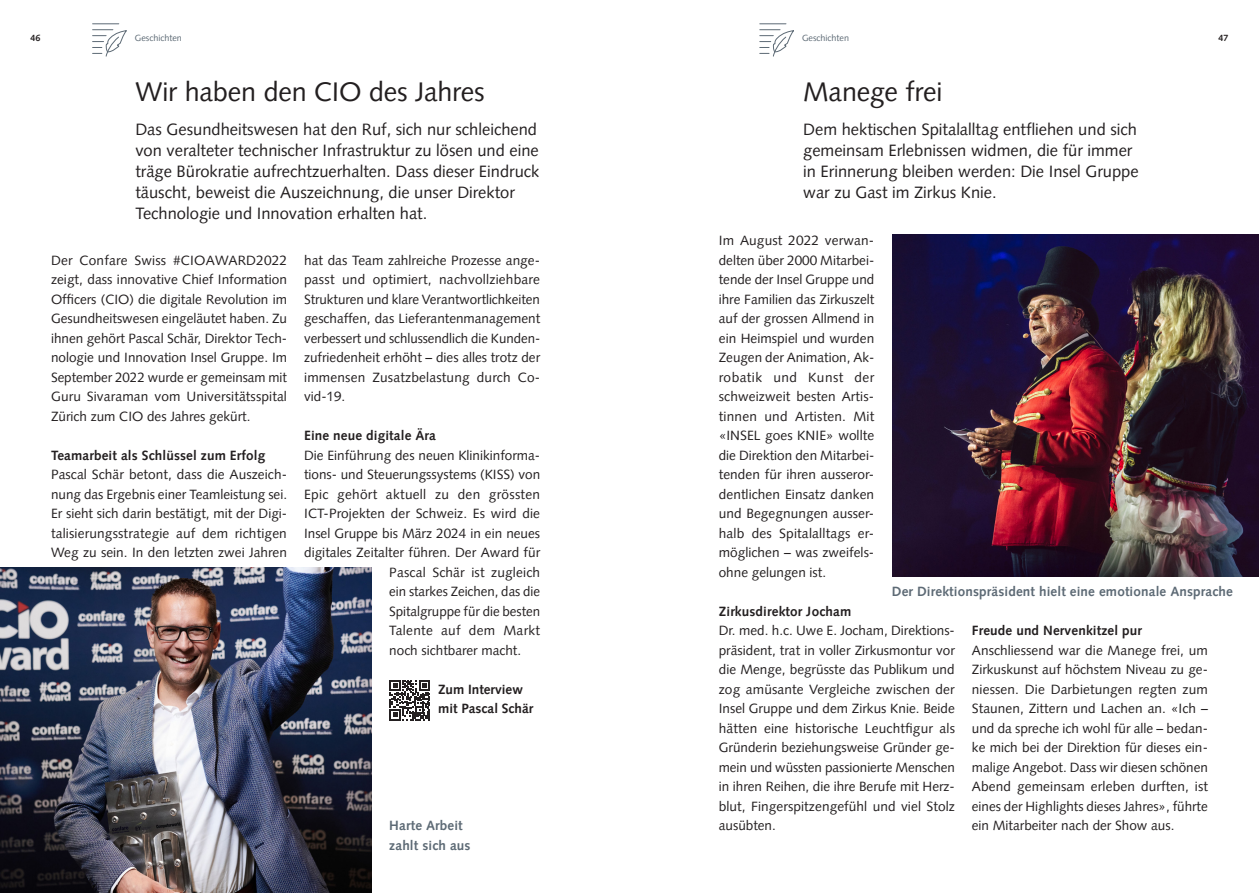
<style>
.page{position:relative;width:1259px;height:893px;background:#fff}
.page>*{position:absolute;margin:0;border:0;box-sizing:border-box;transform-origin:0 0}
.Titel_18pt{font:27px "Syntax LT Pro";letter-spacing:-.01em;color:#231f20}
.Lead_12pt{font:16.5px/21px "Syntax LT Pro";color:#231f20}
.Lauftext_Blocksatz_9{font:13.5px/19.5px "Syntax LT Pro";color:#231f20;text-align:justify}
.Untertitel{font:700 13.5px "Syntax LT Pro";letter-spacing:.01em;color:#231f20}
.Legende_Infos_8pt{font:700 13.5px/19.5px "Syntax LT Pro";letter-spacing:.01em;color:#5d6a75}
.Lauftext_Blocksatz_9-2{font:13.5px "Syntax LT Pro";letter-spacing:.02em;color:#231f20}
.Lauftext_Blocksatz_9-3{font:700 13.5px/19.5px "Syntax LT Pro";color:#231f20}
.Lauftext_Flattersatz{font:9px "Syntax LT Pro";color:#5d6a75}
.t1{font:700 9px "Syntax LT Pro";color:#231f20}
</style>
<div class="page">
<img style="left:892px;top:235px;width:367px;height:342px">
<img style="left:0;top:567px;width:371px;height:326px">
<svg style="left:389px;top:680px;width:41px;height:40px"></svg>
<svg style="left:760px;top:23px;width:34px;height:34px"></svg>
<svg style="left:93px;top:23px;width:34px;height:34px"></svg>
<p class="t1" style="left:30px;top:33px;width:12px">46</p>
<p class="Lauftext_Flattersatz" style="left:135px;top:33px;width:48px">Geschichten</p>
<p class="Lauftext_Flattersatz" style="left:802px;top:33px;width:48px">Geschichten</p>
<p class="t1" style="left:1218px;top:33px;width:12px">47</p>
<p class="Titel_18pt" style="left:135px;top:76px;width:351px">Wir haben den CIO des Jahres</p>
<p class="Lead_12pt" style="left:135px;top:119px;width:405px">Das Gesundheitswesen hat den Ruf, sich nur schleichend von veralteter technischer Infrastruktur zu lösen und eine träge Bürokratie aufrechtzuerhalten. Dass dieser Eindruck täuscht, beweist die Auszeichnung, die unser Direktor Technologie und Innovation erhalten hat.</p>
<p class="Lauftext_Blocksatz_9" style="left:51px;top:250px;width:238px">Der Confare Swiss #CIOAWARD2022 zeigt, dass innovative Chief Information Officers (CIO) die digitale Revolution im Gesundheitswesen eingeläutet haben. Zu ihnen gehört Pascal Schär, Direktor Tech&shy;nologie und Innovation Insel Gruppe. Im September 2022 wurde er gemeinsam mit Guru Sivaraman vom Universitätsspital Zürich zum CIO des Jahres gekürt.</p>
<p class="Untertitel" style="left:51px;top:447px;width:216px">Teamarbeit als Schlüssel zum Erfolg</p>
<p class="Lauftext_Blocksatz_9" style="left:51px;top:465px;width:238px">Pascal Schär betont, dass die Auszeich&shy;nung das Ergebnis einer Teamleistung sei.<br>Er sieht sich darin bestätigt, mit der Digi&shy;talisierungsstrategie auf dem richtigen Weg zu sein. In den letzten zwei Jahren</p>
<p class="Lauftext_Blocksatz_9" style="left:304px;top:250px;width:237px">hat das Team zahlreiche Prozesse ange&shy;passt und optimiert, nachvollziehbare Strukturen und klare Verantwortlichkeiten geschaffen, das Lieferantenmanagement verbessert und schlussendlich die Kunden&shy;zufriedenheit erhöht – dies alles trotz der immensen Zusatzbelastung durch Co&shy;vid-19.</p>
<p class="Untertitel" style="left:304px;top:427px;width:133px">Eine neue digitale Ära</p>
<p class="Lauftext_Blocksatz_9" style="left:304px;top:445px;width:237px">Die Einführung des neuen Klinikinforma-</p>
<p class="Lauftext_Blocksatz_9" style="left:304px;top:465px;width:237px">tions- und Steuerungssystems (KISS) von</p>
<p class="Lauftext_Blocksatz_9-2" style="left:304px;top:486px;width:237px">Epic gehört aktuell zu den grössten</p>
<p class="Lauftext_Blocksatz_9" style="left:304px;top:504px;width:237px">ICT-Projekten der Schweiz. Es wird die</p>
<p class="Lauftext_Blocksatz_9" style="left:304px;top:523px;width:237px">Insel Gruppe bis März 2024 in ein neues</p>
<p class="Lauftext_Blocksatz_9" style="left:304px;top:543px;width:238px">digitales Zeitalter führen. Der Award für</p>
<p class="Lauftext_Blocksatz_9" style="left:389px;top:562px;width:152px">Pascal Schär ist zugleich</p>
<p class="Lauftext_Blocksatz_9" style="left:389px;top:582px;width:152px">ein starkes Zeichen, das die</p>
<p class="Lauftext_Blocksatz_9" style="left:389px;top:601px;width:152px">Spitalgruppe für die besten</p>
<p class="Lauftext_Blocksatz_9-2" style="left:389px;top:622px;width:152px">Talente auf dem Markt</p>
<p class="Lauftext_Blocksatz_9" style="left:389px;top:640px;width:133px">noch sichtbarer macht.</p>
<p class="Lauftext_Blocksatz_9-3" style="left:438px;top:679px;width:97px">Zum Interview mit Pascal Schär</p>
<p class="Legende_Infos_8pt" style="left:389px;top:816px;width:83px">Harte Arbeit zahlt sich aus</p>
<p class="Titel_18pt" style="left:803px;top:76px;width:141px">Manege frei</p>
<p class="Lead_12pt" style="left:803px;top:119px;width:337px">Dem hektischen Spitalalltag entfliehen und sich gemeinsam Erlebnissen widmen, die für immer in Erinnerung bleiben werden: Die Insel Gruppe war zu Gast im Zirkus Knie.</p>
<p class="Lauftext_Blocksatz_9" style="left:719px;top:231px;width:157px">Im August 2022 verwan&shy;delten über 2000 Mitarbei&shy;tende der Insel Gruppe und ihre Familien das Zirkuszelt auf der grossen Allmend in ein Heimspiel und wurden Zeugen der Animation, Ak&shy;robatik und Kunst der schweizweit besten Artis&shy;tinnen und Artisten. Mit «INSEL goes KNIE» wollte die Direktion den Mitarbei&shy;tenden für ihren ausseror&shy;dentlichen Einsatz danken und Begegnungen ausser&shy;halb des Spitalalltags er&shy;möglichen – was zweifels&shy;ohne gelungen ist.</p>
<p class="Untertitel" style="left:719px;top:603px;width:134px">Zirkusdirektor Jocham</p>
<p class="Lauftext_Blocksatz_9" style="left:719px;top:621px;width:238px">Dr. med. h.c. Uwe E. Jocham, Direktions&shy;präsident, trat in voller Zirkusmontur vor die Menge, begrüsste das Publikum und zog amüsante Vergleiche zwischen der Insel Gruppe und dem Zirkus Knie. Beide hätten eine historische Leuchtfigur als Gründerin beziehungsweise Gründer ge&shy;mein und wüssten passionierte Menschen in ihren Reihen, die ihre Berufe mit Herz&shy;blut, Fingerspitzengefühl und viel Stolz ausübten.</p>
<p class="Untertitel" style="left:972px;top:622px;width:172px">Freude und Nervenkitzel pur</p>
<p class="Legende_Infos_8pt" style="left:891px;top:582px;width:343px">Der Direktionspräsident hielt eine emotionale Ansprache</p>
<p class="Lauftext_Blocksatz_9" style="left:972px;top:640px;width:238px">Anschliessend war die Manege frei, um Zirkuskunst auf höchstem Niveau zu ge&shy;niessen. Die Darbietungen regten zum Staunen, Zittern und Lachen an. «Ich – und da spreche ich wohl für alle – bedan&shy;ke mich bei der Direktion für dieses ein&shy;malige Angebot. Dass wir diesen schönen Abend gemeinsam erleben durften, ist eines der Highlights dieses Jahres», führte ein Mitarbeiter nach der Show aus.</p>
</div>
